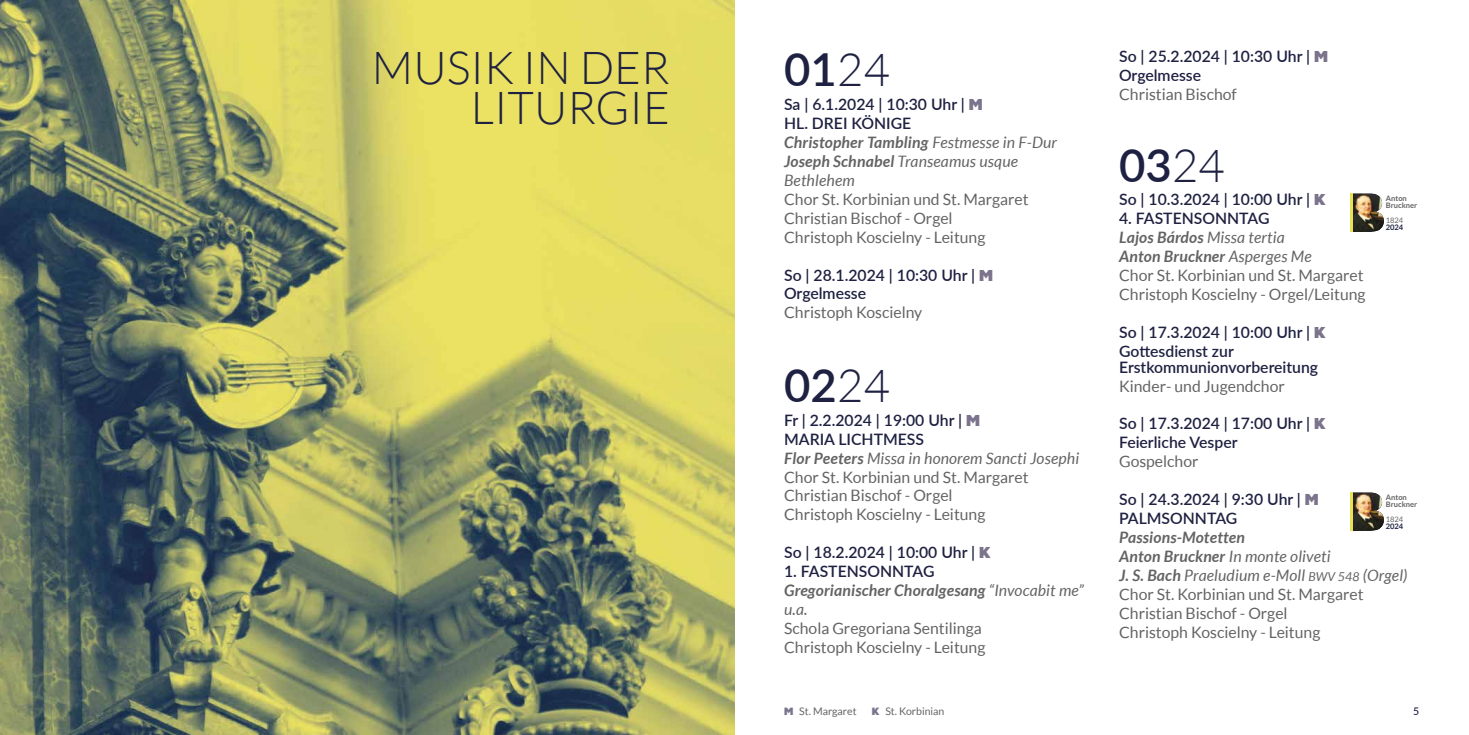
<style>
.page{position:relative;width:1469px;height:735px;background:#fff}
.page>*{position:absolute;margin:0;border:0;box-sizing:border-box;transform-origin:0 0}
.t1{font:300 45.5px/40.2px "Lato";color:#1e2141;text-align:right}
.t2{font:600 45.5px "Lato";color:#1e2141}
.t3{font:15.75px/18.9px "Lato";color:#646363}
.t4{font:600 15.75px/18.9px "Lato";color:#1e2141}
.t5{font:italic 15.75px/18.9px "Lato";letter-spacing:.01em;color:#646363}
.t6{font:italic 700 15.75px/18.9px "Lato";letter-spacing:.01em;color:#646363}
.t7{font:10.5px "Lato";color:#646363}
.t8{font:500 10.5px "Lato";color:#1e2141}
.t9{font:700 7.52px/7.2px "Lato";color:#646363}
.t10{font:7.52px "Lato";color:#646363}
.t11{font:700 7.52px "Lato";color:#1e2141}
.s1{font-weight:300}
.s2{font-weight:600;font-style:normal;color:#1e2141}
.s3{font-family:"Alfarn";font-style:normal;color:#7b748c}
.s4{font-weight:700}
.s5{font-family:"Alfarn";font-weight:400;color:#7b748c}
.s6{font-weight:600;color:#1e2141}
.s7{font-family:"Alfarn";color:#7b748c}
.s8{font-weight:700;font-style:italic}
.s9{font-style:italic}
.s10{font-weight:400}
.s11{font-style:italic;font-size:12.25px}
</style>
<div class="page">
<img style="left:0;top:0;width:734px;height:734px">
<img style="left:1352px;top:193px;width:31px;height:39px">
<hr style="left:1350px;top:193px;width:2px;height:39px;background:#e9e053">
<img style="left:1352px;top:492px;width:31px;height:38px">
<hr style="left:1350px;top:492px;width:2px;height:38px;background:#e9e053">
<h1 class="t1" style="left:372px;top:47px;width:299px">MUSIK IN DER<br>LITURGIE</h1>
<h1 class="t2" style="left:784px;top:37px;width:107px">01<span class="s1">24</span></h1>
<p class="t5" style="left:784px;top:95px;width:274px"><span class="s2">Sa | 6.1.2024 | 10:30 Uhr |</span> <span class="s3">M<br></span><span class="s2">HL. DREI KÖNIGE<br></span><span class="s4">Christopher Tambling</span> Festmesse in F-Dur<br><span class="s4">Joseph Schnabel</span> Transeamus usque<br>Bethlehem</p>
<p class="t3" style="left:784px;top:189px;width:246px">Chor St. Korbinian und St. Margaret<br>Christian Bischof - Orgel<br>Christoph Koscielny - Leitung</p>
<p class="t4" style="left:784px;top:264px;width:210px">So | 28.1.2024 | 10:30 Uhr | <span class="s5">M<br></span>Orgelmesse</p>
<p class="t3" style="left:784px;top:303px;width:140px">Christoph Koscielny</p>
<h1 class="t2" style="left:784px;top:352px;width:107px">02<span class="s1">24</span></h1>
<p class="t3" style="left:784px;top:410px;width:296px"><span class="s6">Fr | 2.2.2024 | 19:00 Uhr |</span> <span class="s7">M<br></span><span class="s6">MARIA LICHTMESS<br></span><span class="s8">Flor Peeters</span> <span class="s9">Missa in honorem Sancti Josephi<br></span>Chor St. Korbinian und St. Margaret<br>Christian Bischof - Orgel<br>Christoph Koscielny - Leitung</p>
<p class="t4" style="left:784px;top:542px;width:208px">So | 18.2.2024 | 10:00 Uhr | <span class="s5">K</span></p>
<p class="t6" style="left:784px;top:562px;width:301px"><span class="s2">1. FASTENSONNTAG<br></span>Gregorianischer Choralgesang <span class="s10">“Invocabit me” u.a.</span></p>
<p class="t3" style="left:784px;top:618px;width:203px">Schola Gregoriana Sentilinga<br>Christoph Koscielny - Leitung</p>
<p class="t7" style="left:784px;top:705px;width:74px"><span class="s7">M</span> St. Margaret</p>
<p class="t7" style="left:871px;top:705px;width:74px"><span class="s7">K</span> St. Korbinian</p>
<p class="t4" style="left:1119px;top:46px;width:210px">So | 25.2.2024 | 10:30 Uhr | <span class="s5">M<br></span>Orgelmesse</p>
<p class="t3" style="left:1119px;top:85px;width:119px">Christian Bischof</p>
<h1 class="t2" style="left:1119px;top:132px;width:107px">03<span class="s1">24</span></h1>
<p class="t4" style="left:1119px;top:189px;width:208px">So | 10.3.2024 | 10:00 Uhr | <span class="s5">K</span></p>
<p class="t3" style="left:1119px;top:209px;width:248px"><span class="s6">4. FASTENSONNTAG<br></span><span class="s8">Lajos Bárdos</span> <span class="s9">Missa tertia<br></span><span class="s8">Anton Bruckner</span> <span class="s9">Asperges Me<br></span>Chor St. Korbinian und St. Margaret<br>Christoph Koscielny - Orgel/Leitung</p>
<p class="t4" style="left:1119px;top:322px;width:208px">So | 17.3.2024 | 10:00 Uhr | <span class="s5">K<br></span>Gottesdienst zur</p>
<p class="t4" style="left:1119px;top:356px;width:200px">Erstkommunionvorbereitung</p>
<p class="t3" style="left:1119px;top:376px;width:167px">Kinder- und Jugendchor</p>
<p class="t4" style="left:1119px;top:413px;width:208px">So | 17.3.2024 | 17:00 Uhr | <span class="s5">K<br></span>Feierliche Vesper</p>
<p class="t3" style="left:1119px;top:451px;width:81px">Gospelchor</p>
<p class="t4" style="left:1119px;top:489px;width:201px">So | 24.3.2024 | 9:30 Uhr | <span class="s5">M<br></span>PALMSONNTAG</p>
<p class="t3" style="left:1119px;top:527px;width:290px"><span class="s8">Passions-Motetten<br>Anton Bruckner</span> <span class="s9">In monte oliveti<br></span><span class="s8">J. S. Bach</span> <span class="s9">Praeludium e-Moll</span> <span class="s11">BWV 548</span> <span class="s9">(Orgel)<br></span>Chor St. Korbinian und St. Margaret<br>Christian Bischof - Orgel<br>Christoph Koscielny - Leitung</p>
<p class="t9" style="left:1385px;top:194px;width:33px">Anton<br>Bruckner</p>
<p class="t10" style="left:1385px;top:216px;width:19px">1824</p>
<p class="t11" style="left:1385px;top:223px;width:19px">2024</p>
<p class="t9" style="left:1385px;top:493px;width:33px">Anton<br>Bruckner</p>
<p class="t10" style="left:1385px;top:515px;width:19px">1824</p>
<p class="t11" style="left:1385px;top:522px;width:19px">2024</p>
<p class="t8" style="left:1413px;top:703px;width:8px">5</p>
</div>
